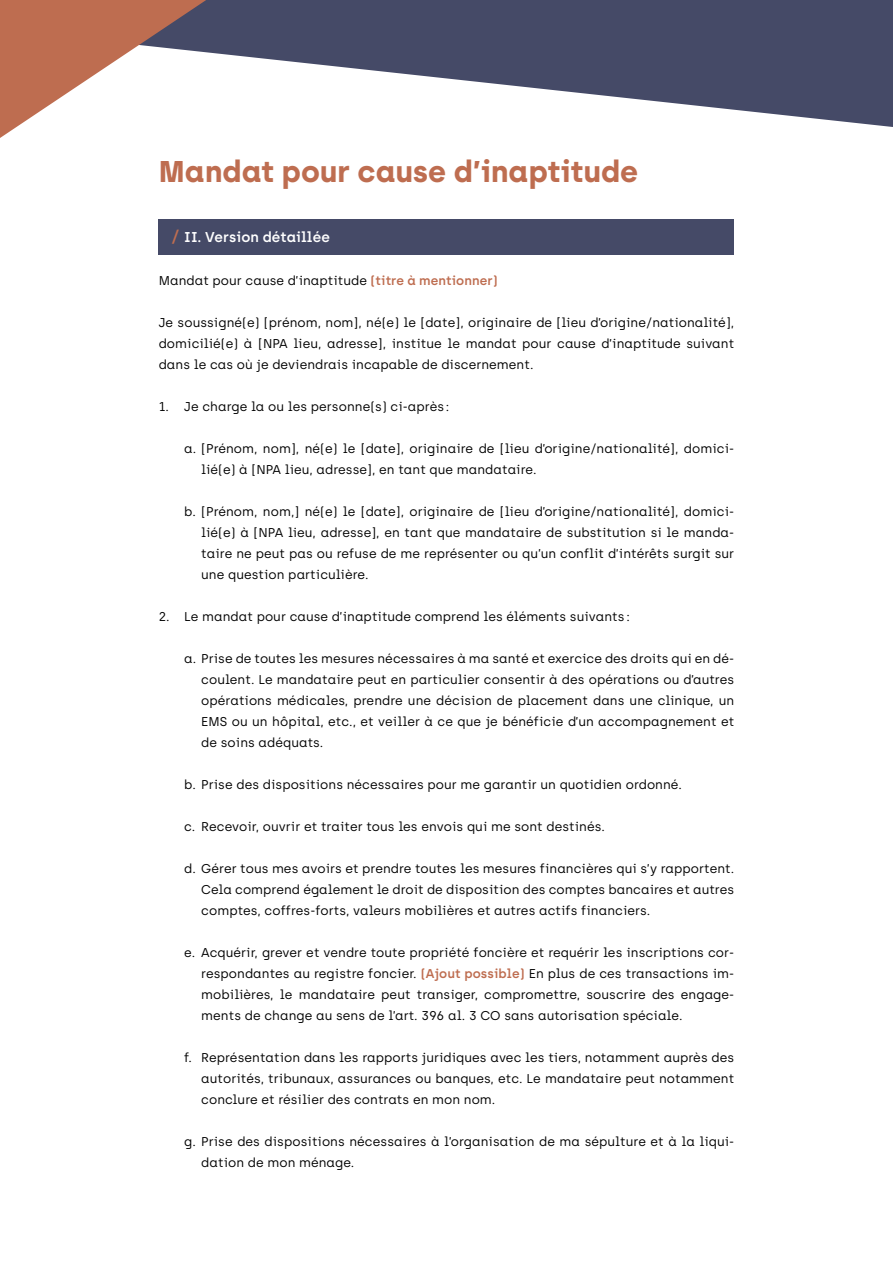
<style>
.page{position:relative;width:893px;height:1263px;background:#fff}
.page>*{position:absolute;margin:0;border:0;box-sizing:border-box;transform-origin:0 0}
.t1{font:700 30px "Archia";letter-spacing:.005em;color:#be6d50}
.t2{font:600 14.25px "Archia";letter-spacing:.005em;color:#fff}
.t3{font:12.75px/21px "Archia";letter-spacing:.005em;color:#000;text-align:justify}
.s1{font-size:16.5px;color:#be6d50}
.s2{font-weight:600;color:#be6d50}
</style>
<div class="page">
<div style="left:159px;top:219px;width:575px;height:36px;background:#454a67"></div>
<svg style="left:206px;top:0;width:687px;height:127px;fill:#454a67"></svg>
<svg style="left:0;top:0;width:206px;height:138px"></svg>
<h1 class="t1" style="left:159px;top:152px;width:481px">Mandat pour cause d’inaptitude</h1>
<p class="t2" style="left:171px;top:228px;width:160px"><span class="s1">/</span> II. Version détaillée</p>
<p class="t3" style="left:159px;top:270px;width:340px">Mandat pour cause d’inaptitude <span class="s2">(titre à mentionner)</span></p>
<p class="t3" style="left:159px;top:312px;width:577px">Je soussigné(e) [prénom, nom], né(e) le [date], originaire de [lieu d’origine/nationalité], domicilié(e) à [NPA lieu, adresse], institue le mandat pour cause d’inaptitude suivant dans le cas où je deviendrais incapable de discernement.</p>
<p class="t3" style="left:159px;top:396px;width:292px">1. Je charge la ou les personne(s) ci-après :</p>
<p class="t3" style="left:201px;top:438px;width:534px;text-indent:-17px">a. [Prénom, nom], né(e) le [date], originaire de [lieu d’origine/nationalité], domici&shy;lié(e) à [NPA lieu, adresse], en tant que mandataire.</p>
<p class="t3" style="left:201px;top:501px;width:534px;text-indent:-17px">b. [Prénom, nom,] né(e) le [date], originaire de [lieu d’origine/nationalité], domici&shy;lié(e) à [NPA lieu, adresse], en tant que mandataire de substitution si le manda&shy;taire ne peut pas ou refuse de me représenter ou qu’un conflit d’intérêts surgit sur une question particulière.</p>
<p class="t3" style="left:159px;top:606px;width:473px">2. Le mandat pour cause d’inaptitude comprend les éléments suivants :</p>
<p class="t3" style="left:201px;top:648px;width:534px;text-indent:-17px">a. Prise de toutes les mesures nécessaires à ma santé et exercice des droits qui en dé&shy;coulent. Le mandataire peut en particulier consentir à des opérations ou d’autres opérations médicales, prendre une décision de placement dans une clinique, un EMS ou un hôpital, etc., et veiller à ce que je bénéficie d’un accompagnement et de soins adéquats.</p>
<p class="t3" style="left:184px;top:774px;width:499px">b. Prise des dispositions nécessaires pour me garantir un quotidien ordonné.</p>
<p class="t3" style="left:184px;top:816px;width:422px">c. Recevoir, ouvrir et traiter tous les envois qui me sont destinés.</p>
<p class="t3" style="left:201px;top:858px;width:534px;text-indent:-17px">d. Gérer tous mes avoirs et prendre toutes les mesures financières qui s’y rapportent.<br>Cela comprend également le droit de disposition des comptes bancaires et autres comptes, coffres-forts, valeurs mobilières et autres actifs financiers.</p>
<p class="t3" style="left:201px;top:942px;width:534px;text-indent:-17px">e. Acquérir, grever et vendre toute propriété foncière et requérir les inscriptions cor&shy;respondantes au registre foncier. <span class="s2">(Ajout possible)</span> En plus de ces transactions im&shy;mobilières, le mandataire peut transiger, compromettre, souscrire des engage&shy;ments de change au sens de l’art. 396 al. 3 CO sans autorisation spéciale.</p>
<p class="t3" style="left:201px;top:1047px;width:534px;text-indent:-17px">f. Représentation dans les rapports juridiques avec les tiers, notamment auprès des autorités, tribunaux, assurances ou banques, etc. Le mandataire peut notamment conclure et résilier des contrats en mon nom.</p>
<p class="t3" style="left:201px;top:1131px;width:534px;text-indent:-17px">g. Prise des dispositions nécessaires à l’organisation de ma sépulture et à la liqui&shy;dation de mon ménage.</p>
</div>
